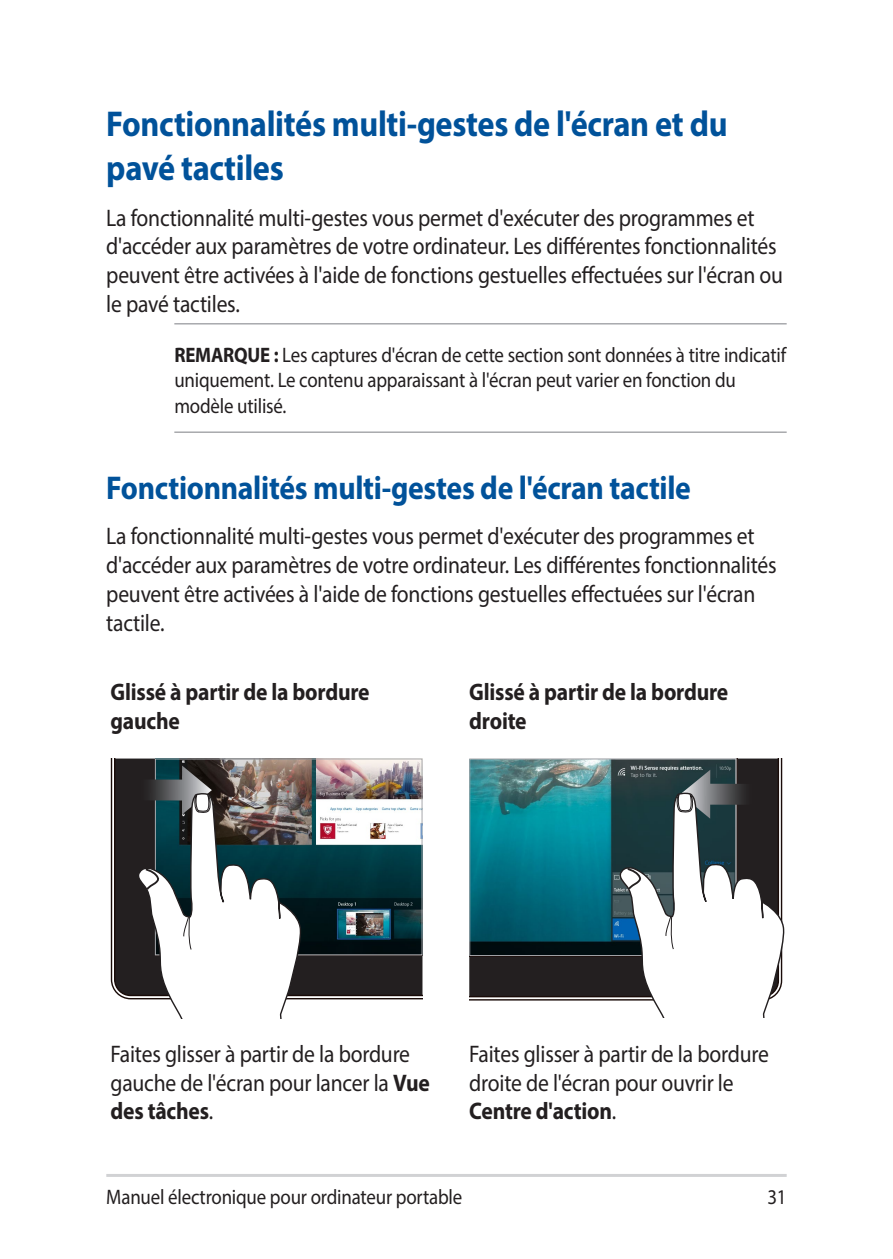
<style>
.page{position:relative;width:893px;height:1259px;background:#fff}
.page>*{position:absolute;margin:0;border:0;box-sizing:border-box;transform-origin:0 0}
.t1{font:700 36px/43.2px "Myriad Pro";letter-spacing:-.01em;color:#01529a;scale:.9 1}
.t2{font:700 33px "Myriad Pro";letter-spacing:-.01em;color:#01529a;scale:.9 1}
.t3{font:24px/28.8px "Myriad Pro";letter-spacing:-.01em;color:#231f20;scale:.9 1}
.t4{font:700 24px/28.8px "Myriad Pro";letter-spacing:-.01em;color:#231f20;scale:.9 1}
.t5{font:21px/25.2px "Myriad Pro";letter-spacing:-.01em;color:#231f20;scale:.9 1}
.s1{font-weight:700}
</style>
<div class="page">
<hr style="left:106px;top:1174px;width:681px;height:3px;background:#d1d2d4">
<svg style="left:111px;top:758px;width:311px;height:241px;background:#322d2e"></svg>
<img style="left:157px;top:760px;width:263px;height:193px">
<div style="left:155px;top:758px;width:267px;height:197px;border:1px solid #a8a9ad"></div>
<svg style="left:137px;top:765px;width:165px;height:253px"></svg>
<svg style="left:469px;top:758px;width:313px;height:242px;background:#2c2728"></svg>
<img style="left:471px;top:760px;width:263px;height:194px">
<div style="left:469px;top:758px;width:267px;height:198px;border:1px solid #a8a9ad"></div>
<svg style="left:617px;top:769px;width:168px;height:249px"></svg>
<hr style="left:174px;top:323px;width:613px;height:1px;background:#a8a9ad">
<hr style="left:174px;top:431px;width:613px;height:2px;background:#a8a9ad">
<h1 class="t1" style="left:106px;top:102px;width:692px">Fonctionnalités multi-gestes de l'écran et du pavé tactiles</h1>
<p class="t3" style="left:106px;top:203px;width:754px">La fonctionnalité multi-gestes vous permet d'exécuter des programmes et d'accéder aux paramètres de votre ordinateur. Les différentes fonctionnalités peuvent être activées à l'aide de fonctions gestuelles effectuées sur l'écran ou le pavé tactiles.</p>
<p class="t5" style="left:174px;top:342px;width:681px"><span class="s1">REMARQUE :</span> Les captures d'écran de cette section sont données à titre indicatif uniquement. Le contenu apparaissant à l'écran peut varier en fonction du modèle utilisé.</p>
<h2 class="t2" style="left:106px;top:467px;width:651px">Fonctionnalités multi-gestes de l'écran tactile</h2>
<p class="t3" style="left:106px;top:521px;width:746px">La fonctionnalité multi-gestes vous permet d'exécuter des programmes et d'accéder aux paramètres de votre ordinateur. Les différentes fonctionnalités peuvent être activées à l'aide de fonctions gestuelles effectuées sur l'écran tactile.</p>
<p class="t4" style="left:111px;top:677px;width:289px">Glissé à partir de la bordure gauche</p>
<p class="t4" style="left:469px;top:677px;width:289px">Glissé à partir de la bordure droite</p>
<p class="t3" style="left:111px;top:1039px;width:356px">Faites glisser à partir de la bordure gauche de l'écran pour lancer la <span class="s1">Vue des tâches</span>.</p>
<p class="t3" style="left:469px;top:1039px;width:334px">Faites glisser à partir de la bordure droite de l'écran pour ouvrir le<br><span class="s1">Centre d'action</span>.</p>
<p class="t5" style="left:106px;top:1184px;width:397px">Manuel électronique pour ordinateur portable</p>
<p class="t5" style="left:767px;top:1184px;width:23px">31</p>
</div>
